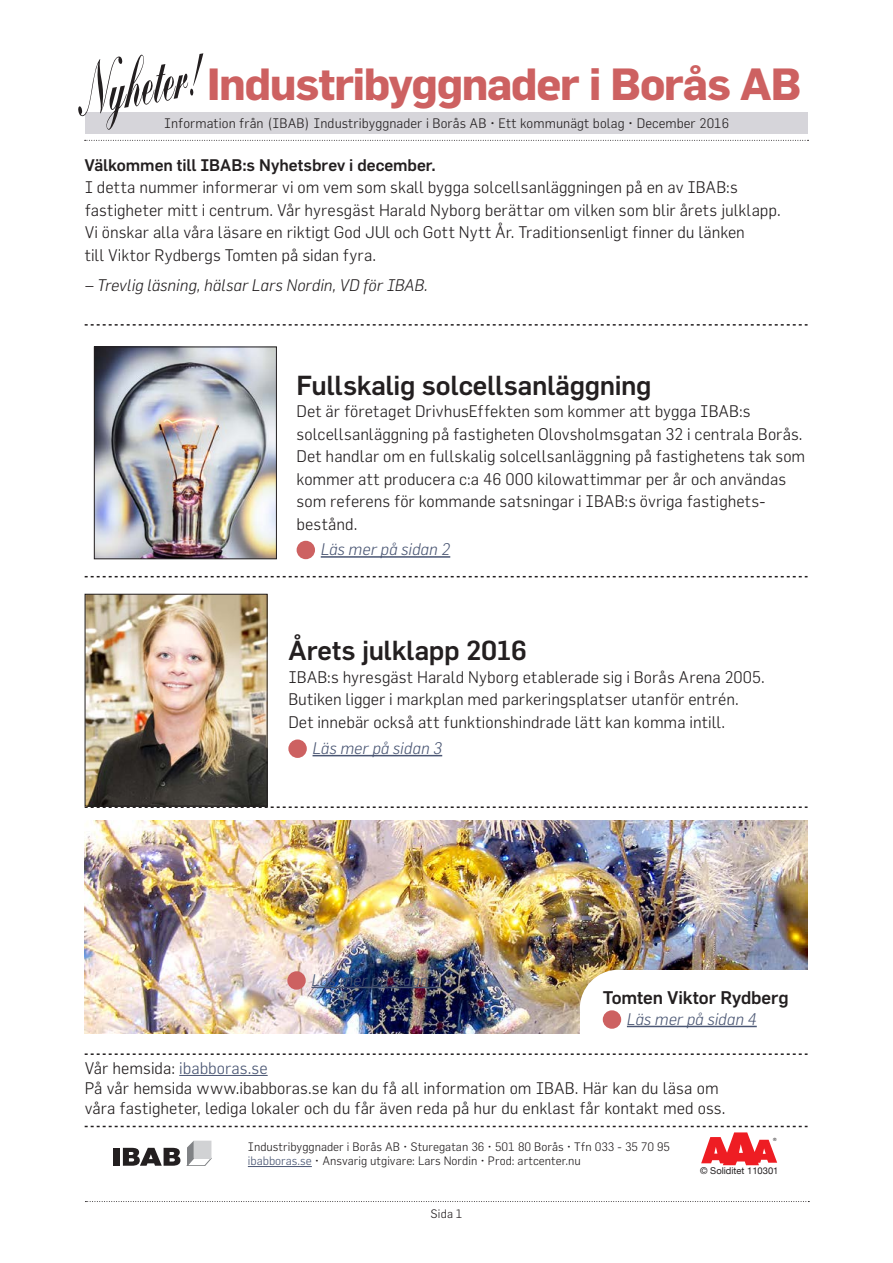
<style>
.page{position:relative;width:893px;height:1263px;background:#fff}
.page>*{position:absolute;margin:0;border:0;box-sizing:border-box;transform-origin:0 0}
.t1{font:700 44.25px "Flama";letter-spacing:-.025em;color:#cd6161}
.t2{font:500 27px "Flama";letter-spacing:-.01em;color:#231f20}
.t3{font:500 18px "Flama";letter-spacing:-.005em;color:#231f20}
.t4{font:300 16.5px/22.5px "Flama";color:#231f20}
.t5{font:italic 300 16.5px "Flama";color:#4a5673}
.t6{font:italic 300 16.5px "Flama";letter-spacing:-.005em;color:#231f20}
.t7{font:500 16.5px "Flama";letter-spacing:-.005em;color:#231f20}
.t8{font:300 13.5px "Flama";letter-spacing:.005em;color:#231f20}
.t9{font:300 12px/14.4px "Flama";color:#231f20}
.t10{font:9.45px "Helvetica Neue";color:#231f20}
.t11{font:4.35px "Helvetica Neue";color:#231f20}
.s1{color:#4a5673}
</style>
<div class="page">
<svg style="left:85px;top:1201px;width:724px;height:1px"></svg>
<div style="left:85px;top:112px;width:723px;height:21px;background:#d6d5da"></div>
<svg style="left:78px;top:53px;width:125px;height:77px"></svg>
<svg style="left:85px;top:140px;width:723px;height:1px"></svg>
<img style="left:85px;top:821px;width:722px;height:212px">
<div style="left:580px;top:970px;width:77px;height:78px;background:#fff;border-radius:50%"></div>
<svg style="left:85px;top:576px;width:722px;height:1px"></svg>
<svg style="left:85px;top:806px;width:722px;height:2px"></svg>
<svg style="left:85px;top:324px;width:722px;height:2px"></svg>
<img style="left:96px;top:349px;width:179px;height:208px">
<div style="left:94px;top:347px;width:183px;height:212px;border:1px solid #231f20"></div>
<hr style="left:321px;top:556px;width:129px;height:2px;background:#4a5673">
<div style="left:297px;top:541px;width:18px;height:18px;background:#cd6161;border-radius:50%"></div>
<hr style="left:179px;top:1075px;width:89px;height:1px;background:#4a5673">
<svg style="left:85px;top:1053px;width:722px;height:2px"></svg>
<hr style="left:248px;top:1166px;width:64px;height:1px;background:#4a5673">
<svg style="left:85px;top:1126px;width:722px;height:40px"></svg>
<hr style="left:313px;top:755px;width:129px;height:1px;background:#4a5673">
<div style="left:288px;top:739px;width:19px;height:19px;background:#cd6161;border-radius:50%"></div>
<img style="left:87px;top:596px;width:178px;height:208px">
<div style="left:85px;top:594px;width:182px;height:212px;border:1px solid #231f20"></div>
<hr style="left:311px;top:987px;width:130px;height:1px;background:#4a5673">
<div style="left:287px;top:971px;width:19px;height:19px;background:#cd6161;border-radius:50%"></div>
<div style="left:617px;top:970px;width:225px;height:69px;background:#fff"></div>
<div style="left:580px;top:1013px;width:225px;height:31px;background:#fff"></div>
<hr style="left:627px;top:1026px;width:130px;height:1px;background:#4a5673">
<div style="left:603px;top:1010px;width:18px;height:19px;background:#cd6161;border-radius:50%"></div>
<h1 class="t1" style="left:207px;top:57px;width:595px">Industribyggnader i Borås AB</h1>
<p class="t8" style="left:164px;top:115px;width:567px">Information från (IBAB) Industribyggnader i Borås AB • Ett kommunägt bolag • December 2016</p>
<p class="t7" style="left:85px;top:155px;width:352px">Välkommen till IBAB:s Nyhetsbrev i december.</p>
<p class="t4" style="left:85px;top:176px;width:698px">I detta nummer informerar vi om vem som skall bygga solcellsanläggningen på en av IBAB:s fastigheter mitt i centrum. Vår hyresgäst Harald Nyborg berättar om vilken som blir årets julklapp.<br>Vi önskar alla våra läsare en riktigt God JUl och Gott Nytt År. Traditionsenligt finner du länken<br>till Viktor Rydbergs Tomten på sidan fyra.</p>
<p class="t6" style="left:85px;top:275px;width:345px">– Trevlig läsning, hälsar Lars Nordin, VD för IBAB.</p>
<h2 class="t2" style="left:297px;top:369px;width:357px">Fullskalig solcellsanläggning</h2>
<p class="t4" style="left:297px;top:400px;width:510px">Det är företaget DrivhusEffekten som kommer att bygga IBAB:s solcellsanläggning på fastigheten Olovsholmsgatan 32 i centrala Borås.<br>Det handlar om en fullskalig solcellsanläggning på fastighetens tak som kommer att producera c:a 46 000 kilowattimmar per år och användas som referens för kommande satsningar i IBAB:s övriga fastighets&shy;bestånd.</p>
<p class="t5" style="left:321px;top:539px;width:131px">Läs mer på sidan 2</p>
<h2 class="t2" style="left:288px;top:634px;width:240px">Årets julklapp 2016</h2>
<p class="t4" style="left:288px;top:665px;width:478px">IBAB:s hyresgäst Harald Nyborg etablerade sig i Borås Arena 2005.<br>Butiken ligger i markplan med parkeringsplatser utanför entrén.<br>Det innebär också att funktionshindrade lätt kan komma intill.</p>
<p class="t5" style="left:313px;top:738px;width:131px">Läs mer på sidan 3</p>
<p class="t5" style="left:311px;top:970px;width:131px">Läs mer på sidan 4</p>
<p class="t3" style="left:603px;top:987px;width:187px">Tomten Viktor Rydberg</p>
<p class="t5" style="left:627px;top:1009px;width:131px">Läs mer på sidan 4</p>
<p class="t4" style="left:85px;top:1057px;width:642px;line-height:20px">Vår hemsida: <span class="s1">ibabboras.se<br></span>På vår hemsida www.ibabboras.se kan du få all information om IBAB. Här kan du läsa om våra fastigheter, lediga lokaler och du får även reda på hur du enklast får kontakt med oss.</p>
<p class="t9" style="left:248px;top:1139px;width:424px">Industribyggnader i Borås AB • Sturegatan 36 • 501 80 Borås • Tfn 033 - 35 70 95 <span class="s1">ibabboras.se</span> • Ansvarig utgivare: Lars Nordin • Prod: artcenter.nu</p>
<p class="t10" style="left:700px;top:1164px;width:80px">© Soliditet 110301</p>
<p class="t11" style="left:773px;top:1136px;width:5px">®</p>
<p class="t9" style="left:431px;top:1206px;width:34px">Sida 1</p>
</div>
